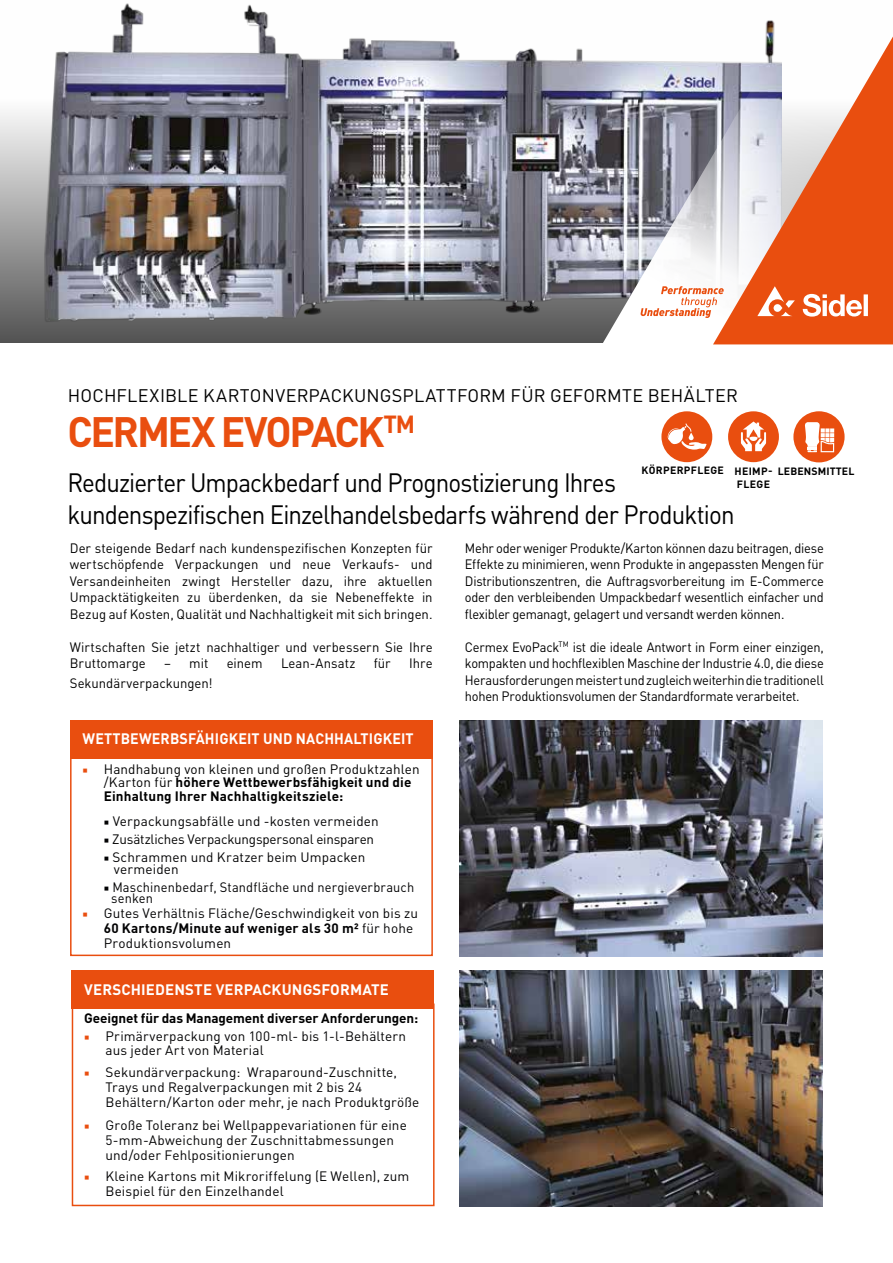
<style>
.page{position:relative;width:893px;height:1263px;background:#fff}
.page>*{position:absolute;margin:0;border:0;box-sizing:border-box;transform-origin:0 0}
.t1{font:700 42px "DINOT";letter-spacing:-.06em;color:#e94e0f}
.t2{font:26.25px/31.5px "DINOT";letter-spacing:-.035em;color:#000;scale:.92 1}
.t3{font:18px "DINOT";letter-spacing:.005em;color:#000}
.t4{font:700 15px "DINOT";letter-spacing:.01em;color:#fff;scale:.95 1}
.t5{font:700 15px "DINOT";letter-spacing:.01em;color:#fff}
.t6{font:13.5px/15px "DINOT";letter-spacing:.01em;color:#020203}
.t7{font:13.5px/16.5px "DINOT";letter-spacing:-.005em;color:#000;text-align:justify;scale:.95 1}
.t8{font:13.5px/16.5px "DINOT";letter-spacing:-.005em;color:#000;text-align:justify}
.t9{font:700 13.5px/13.5px "DINOT";letter-spacing:.01em;color:#000}
.t10{font:13.5px/10.5px "DINOT";letter-spacing:.01em;color:#020203;scale:.95 1}
.t11{font:700 13.5px "DINOT";letter-spacing:-.01em;color:#000}
.t12{font:700 10.5px/13.5px "DINOT";letter-spacing:.01em;color:#000}
.t13{font:700 10.5px "DINOT";letter-spacing:.03em;color:#000}
.s1{font-family:"Minion Pro";font-weight:400;color:#e94e0f}
.s2{font-weight:400}
.s3{font-family:"Minion Pro"}
.s4{font-family:"Minion Pro";color:#020203}
.s5{font-family:"Minion Pro";color:#e94e0f}
.s6{font-weight:700}
</style>
<div class="page">
<img style="left:460px;top:970px;width:362px;height:236px">
<img style="left:460px;top:720px;width:362px;height:236px">
<img style="left:0;top:3px;width:602px;height:340px">
<svg style="left:602px;top:20px;width:291px;height:323px"></svg>
<svg style="left:713px;top:37px;width:180px;height:307px"></svg>
<svg style="left:641px;top:286px;width:83px;height:32px"></svg>
<svg style="left:757px;top:286px;width:111px;height:31px"></svg>
<div style="left:793px;top:411px;width:52px;height:51px;background:#e94e0f;border-radius:50%"></div>
<svg style="left:805px;top:422px;width:29px;height:30px"></svg>
<div style="left:661px;top:411px;width:51px;height:51px;background:#e94e0f;border-radius:50%"></div>
<svg style="left:668px;top:423px;width:38px;height:27px"></svg>
<div style="left:728px;top:411px;width:51px;height:51px;background:#e94e0f;border-radius:50%"></div>
<svg style="left:741px;top:421px;width:25px;height:30px"></svg>
<div style="left:70px;top:753px;width:363px;height:203px;border:2px solid #e94e0f"></div>
<div style="left:70px;top:720px;width:362px;height:39px;background:#e94e0f"></div>
<div style="left:72px;top:1003px;width:363px;height:203px;border:2px solid #e94e0f"></div>
<div style="left:71px;top:970px;width:363px;height:39px;background:#e94e0f"></div>
<h3 class="t3" style="left:68px;top:384px;width:671px">HOCHFLEXIBLE KARTONVERPACKUNGSPLATTFORM FÜR GEFORMTE BEHÄLTER</h3>
<h1 class="t1" style="left:67px;top:404px;width:349px">CERMEX EVOPACK<sup>TM</sup></h1>
<p class="t13" style="left:641px;top:464px;width:84px">KÖRPERPFLEGE</p>
<p class="t12" style="left:734px;top:464px;width:121px">HEIMP- LEBENSMITTEL<br>FLEGE</p>
<h2 class="t2" style="left:68px;top:466px;width:726px">Reduzierter Umpackbedarf und Prognostizierung Ihres kundenspezifischen Einzelhandelsbedarfs während der Produktion</h2>
<p class="t8" style="left:70px;top:539px;width:364px">Der steigende Bedarf nach kundenspezifischen Konzepten für wertschöpfende Verpackungen und neue Verkaufs- und Versandeinheiten zwingt Hersteller dazu, ihre aktuellen Umpacktätigkeiten zu überdenken, da sie Nebeneffekte in Bezug auf Kosten, Qualität und Nachhaltigkeit mit sich bringen.</p>
<p class="t8" style="left:70px;top:638px;width:364px">Wirtschaften Sie jetzt nachhaltiger und verbessern Sie Ihre<br>Bruttomarge</p>
<p class="t8" style="left:164px;top:655px;width:46px">– mit</p>
<p class="t8" style="left:227px;top:655px;width:38px">einem</p>
<p class="t8" style="left:281px;top:655px;width:76px">Lean-Ansatz</p>
<p class="t8" style="left:374px;top:655px;width:19px">für</p>
<p class="t8" style="left:409px;top:655px;width:25px">Ihre</p>
<p class="t8" style="left:70px;top:674px;width:144px">Sekundärverpackungen!</p>
<p class="t4" style="left:83px;top:729px;width:350px">WETTBEWERBSFÄHIGKEIT UND NACHHALTIGKEIT</p>
<p class="t9" style="left:104px;top:762px;width:318px;text-indent:-21px"><span class="s1">■</span> <span class="s2">Handhabung von kleinen und großen Produktzahlen /Karton für</span> höhere Wettbewerbsfähigkeit und die<br>Einhaltung Ihrer Nachhaltigkeitsziele:</p>
<p class="t6" style="left:104px;top:813px;width:276px"><span class="s3">■</span> Verpackungsabfälle und -kosten vermeiden</p>
<p class="t8" style="left:104px;top:831px;width:272px"><span class="s4">■</span> Zusätzliches Verpackungspersonal einsparen</p>
<p class="t6" style="left:114px;top:851px;width:253px;line-height:12px;text-indent:-10px"><span class="s3">■</span> Schrammen und Kratzer beim Umpacken vermeiden</p>
<p class="t10" style="left:111px;top:882px;width:320px;text-indent:-7px"><span class="s3">■</span> Maschinenbedarf, Standfläche und nergieverbrauch senken</p>
<p class="t6" style="left:104px;top:905px;width:316px;text-indent:-21px"><span class="s5">■</span> Gutes Verhältnis Fläche/Geschwindigkeit von bis zu<br><span class="s6">60 Kartons/Minute auf weniger als 30 m²</span> für hohe<br>Produktionsvolumen</p>
<p class="t5" style="left:84px;top:979px;width:306px">VERSCHIEDENSTE VERPACKUNGSFORMATE</p>
<p class="t11" style="left:84px;top:1010px;width:335px">Geeignet für das Management diverser Anforderungen:</p>
<p class="t6" style="left:105px;top:1029px;width:302px;line-height:13.5px;text-indent:-21px"><span class="s5">■</span> Primärverpackung von 100-ml- bis 1-l-Behältern aus jeder Art von Material</p>
<p class="t6" style="left:105px;top:1065px;width:315px;text-indent:-21px"><span class="s5">■</span> Sekundärverpackung: Wraparound-Zuschnitte,<br>Trays und Regalverpackungen mit 2 bis 24<br>Behältern/Karton oder mehr, je nach Produktgröße</p>
<p class="t6" style="left:105px;top:1117px;width:303px;text-indent:-21px"><span class="s5">■</span> Große Toleranz bei Wellpappevariationen für eine<br>5-mm-Abweichung der Zuschnittabmessungen und/oder Fehlpositionierungen</p>
<p class="t6" style="left:105px;top:1168px;width:305px;text-indent:-21px"><span class="s5">■</span> Kleine Kartons mit Mikroriffelung (E Wellen), zum<br>Beispiel für den Einzelhandel</p>
<p class="t7" style="left:465px;top:539px;width:379px">Mehr oder weniger Produkte/Karton können dazu beitragen, diese Effekte zu minimieren, wenn Produkte in angepassten Mengen für Distributionszentren, die Auftragsvorbereitung im E-Commerce oder den verbleibenden Umpackbedarf wesentlich einfacher und flexibler gemanagt, gelagert und versandt werden können.</p>
<p class="t7" style="left:465px;top:638px;width:379px">Cermex EvoPack<sup>TM</sup> ist die ideale Antwort in Form einer einzigen, kompakten und hochflexiblen Maschine der Industrie 4.0, die diese Herausforderungen meistert und zugleich weiterhin die traditionell hohen Produktionsvolumen der Standardformate verarbeitet.</p>
</div>
